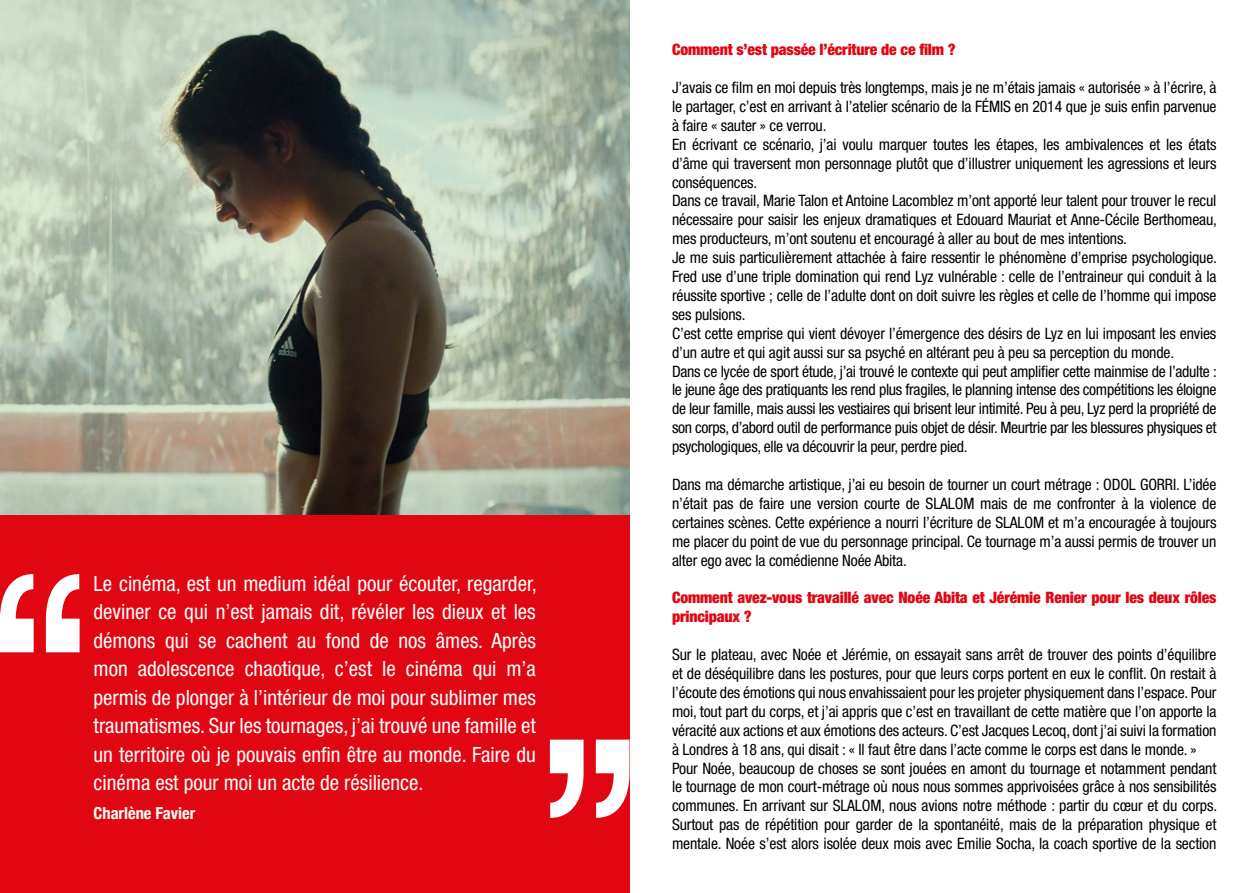
<style>
.page{position:relative;width:1259px;height:893px;background:#fff}
.page>*{position:absolute;margin:0;border:0;box-sizing:border-box;transform-origin:0 0}
.t1{font:condensed 21px/28.5px "Helvetica Neue";color:#fff;text-align:justify}
.t2{font:700 condensed 16.5px "Helvetica Neue";color:#fff}
.t3{font:condensed 15.75px/18.9px "Helvetica Neue";letter-spacing:-.01em;color:#000}
.t4{font:900 condensed 15.75px/18.9px "Helvetica Neue";letter-spacing:-.01em;color:#e00713}
</style>
<div class="page">
<div style="left:0;top:493px;width:629px;height:400px;background:#e00713"></div>
<svg style="left:0;top:574px;width:80px;height:78px"></svg>
<svg style="left:550px;top:740px;width:79px;height:78px"></svg>
<img style="left:0;top:0;width:629px;height:514px">
<p class="t1" style="left:94px;top:569px;width:444px">Le cinéma, est un medium idéal pour écouter, regarder, deviner ce qui n’est jamais dit, révéler les dieux et les démons qui se cachent au fond de nos âmes. Après mon adolescence chaotique, c’est le cinéma qui m’a permis de plonger à l’intérieur de moi pour sublimer mes traumatismes. Sur les tournages, j’ai trouvé une famille et un territoire où je pouvais enfin être au monde. Faire du cinéma est pour moi un acte de résilience.</p>
<p class="t2" style="left:94px;top:799px;width:103px">Charlène Favier</p>
<p class="t4" style="left:672px;top:40px;width:285px">Comment s’est passée l’écriture de ce film ?</p>
<p class="t3" style="left:672px;top:78px;width:546px">J’avais ce film en moi depuis très longtemps, mais je ne m’étais jamais « autorisée » à l’écrire, à le partager, c’est en arrivant à l’atelier scénario de la FÉMIS en 2014 que je suis enfin parvenue à faire « sauter » ce verrou.<br>En écrivant ce scénario, j’ai voulu marquer toutes les étapes, les ambivalences et les états d’âme qui traversent mon personnage plutôt que d’illustrer uniquement les agressions et leurs conséquences.<br>Dans ce travail, Marie Talon et Antoine Lacomblez m’ont apporté leur talent pour trouver le recul nécessaire pour saisir les enjeux dramatiques et Edouard Mauriat et Anne-Cécile Berthomeau, mes producteurs, m’ont soutenu et encouragé à aller au bout de mes intentions.<br>Je me suis particulièrement attachée à faire ressentir le phénomène d’emprise psychologique.<br>Fred use d’une triple domination qui rend Lyz vulnérable : celle de l’entraineur qui conduit à la réussite sportive ; celle de l’adulte dont on doit suivre les règles et celle de l’homme qui impose ses pulsions.<br>C’est cette emprise qui vient dévoyer l’émergence des désirs de Lyz en lui imposant les envies d’un autre et qui agit aussi sur sa psyché en altérant peu à peu sa perception du monde.<br>Dans ce lycée de sport étude, j’ai trouvé le contexte qui peut amplifier cette mainmise de l’adulte : le jeune âge des pratiquants les rend plus fragiles, le planning intense des compétitions les éloigne de leur famille, mais aussi les vestiaires qui brisent leur intimité. Peu à peu, Lyz perd la propriété de son corps, d’abord outil de performance puis objet de désir. Meurtrie par les blessures physiques et psychologiques, elle va découvrir la peur, perdre pied.</p>
<p class="t3" style="left:672px;top:475px;width:546px;text-align:justify">Dans ma démarche artistique, j’ai eu besoin de tourner un court métrage : ODOL GORRI. L’idée n’était pas de faire une version courte de SLALOM mais de me confronter à la violence de certaines scènes. Cette expérience a nourri l’écriture de SLALOM et m’a encouragée à toujours me placer du point de vue du personnage principal. Ce tournage m’a aussi permis de trouver un alter ego avec la comédienne Noée Abita.</p>
<p class="t4" style="left:672px;top:588px;width:546px">Comment avez-vous travaillé avec Noée Abita et Jérémie Renier pour les deux rôles principaux ?</p>
<p class="t3" style="left:672px;top:645px;width:546px">Sur le plateau, avec Noée et Jérémie, on essayait sans arrêt de trouver des points d’équilibre et de déséquilibre dans les postures, pour que leurs corps portent en eux le conflit. On restait à l’écoute des émotions qui nous envahissaient pour les projeter physiquement dans l’espace. Pour moi, tout part du corps, et j’ai appris que c’est en travaillant de cette matière que l’on apporte la véracité aux actions et aux émotions des acteurs. C’est Jacques Lecoq, dont j’ai suivi la formation à Londres à 18 ans, qui disait : « Il faut être dans l’acte comme le corps est dans le monde. » Pour Noée, beaucoup de choses se sont jouées en amont du tournage et notamment pendant le tournage de mon court-métrage où nous nous sommes apprivoisées grâce à nos sensibilités communes. En arrivant sur SLALOM, nous avions notre méthode : partir du cœur et du corps.<br>Surtout pas de répétition pour garder de la spontanéité, mais de la préparation physique et mentale. Noée s’est alors isolée deux mois avec Emilie Socha, la coach sportive de la section</p>
</div>
